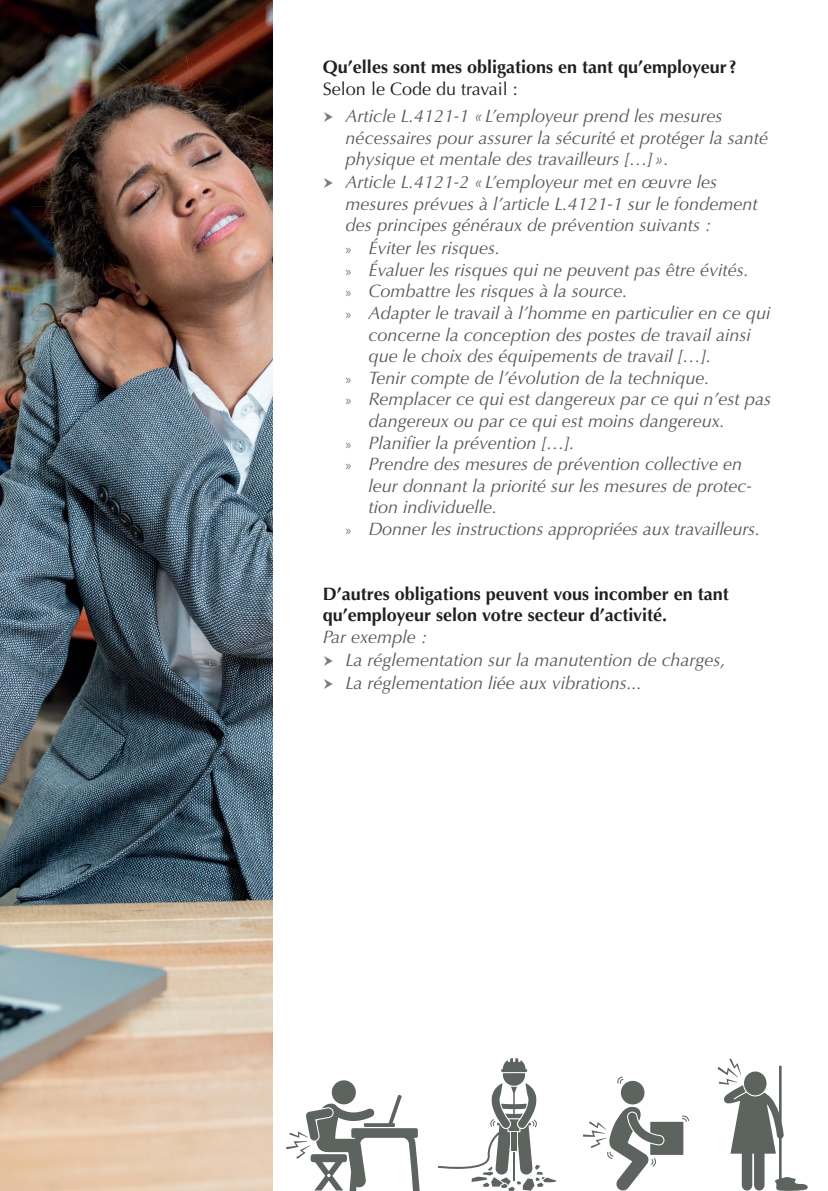
<style>
.page{position:relative;width:828px;height:1191px;background:#fff}
.page>*{position:absolute;margin:0;border:0;box-sizing:border-box;transform-origin:0 0}
.t1{font:italic 18px/22.8px "Optima";color:#57585a}
.t2{font:700 18px/21.6px "Optima";color:#231f20}
.t3{font:18px "Optima";color:#231f20}
.s1{font-family:"Myriad Pro";font-style:normal;font-size:14px;color:#787d79}
</style>
<div class="page">
<img style="left:0;top:0;width:272px;height:1191px">
<svg style="left:286px;top:1080px;width:134px;height:111px"></svg>
<svg style="left:583px;top:1076px;width:106px;height:114px"></svg>
<svg style="left:717px;top:1058px;width:91px;height:133px"></svg>
<svg style="left:438px;top:1058px;width:119px;height:133px"></svg>
<p class="t2" style="left:323px;top:57px;width:415px">Qu’elles sont mes obligations en tant qu’employeur ?</p>
<p class="t3" style="left:323px;top:78px;width:196px">Selon le Code du travail :</p>
<p class="t1" style="left:346px;top:105px;width:378px">Article L.4121-1 « L’employeur prend les mesures</p>
<p class="t1" style="left:346px;top:126px;width:424px">nécessaires pour assurer la sécurité et protéger la santé</p>
<p class="t1" style="left:346px;top:148px;width:325px">physique et mentale des travailleurs […] ».</p>
<p class="t1" style="left:346px;top:171px;width:373px">Article L.4121-2 « L’employeur met en œuvre les</p>
<p class="t1" style="left:346px;top:192px;width:414px">mesures prévues à l’article L.4121-1 sur le fondement</p>
<p class="t1" style="left:346px;top:214px;width:367px">des principes généraux de prévention suivants :</p>
<p class="t1" style="left:346px;top:237px;width:156px"><span class="s1">»</span> Éviter les risques.</p>
<p class="t1" style="left:346px;top:258px;width:405px"><span class="s1">»</span> Évaluer les risques qui ne peuvent pas être évités.</p>
<p class="t1" style="left:346px;top:280px;width:283px"><span class="s1">»</span> Combattre les risques à la source.</p>
<p class="t1" style="left:346px;top:301px;width:426px"><span class="s1">»</span> Adapter le travail à l’homme en particulier en ce qui</p>
<p class="t1" style="left:368px;top:323px;width:384px">concerne la conception des postes de travail ainsi</p>
<p class="t1" style="left:368px;top:345px;width:344px">que le choix des équipements de travail […].</p>
<p class="t1" style="left:346px;top:366px;width:365px"><span class="s1">»</span> Tenir compte de l’évolution de la technique.</p>
<p class="t1" style="left:346px;top:388px;width:427px"><span class="s1">»</span> Remplacer ce qui est dangereux par ce qui n’est pas</p>
<p class="t1" style="left:368px;top:409px;width:358px">dangereux ou par ce qui est moins dangereux.</p>
<p class="t1" style="left:346px;top:431px;width:230px"><span class="s1">»</span> Planifier la prévention […].</p>
<p class="t1" style="left:346px;top:453px;width:398px"><span class="s1">»</span> Prendre des mesures de prévention collective en</p>
<p class="t1" style="left:368px;top:474px;width:385px">leur donnant la priorité sur les mesures de protec-</p>
<p class="t1" style="left:368px;top:496px;width:130px">tion individuelle.</p>
<p class="t1" style="left:346px;top:517px;width:416px"><span class="s1">»</span> Donner les instructions appropriées aux travailleurs.</p>
<p class="t2" style="left:323px;top:583px;width:407px">D’autres obligations peuvent vous incomber en tant qu’employeur selon votre secteur d’activité.</p>
<p class="t1" style="left:346px;top:625px;width:381px;text-indent:-23px">Par exemple :<br>La réglementation sur la manutention de charges,<br>La réglementation liée aux vibrations...</p>
</div>
